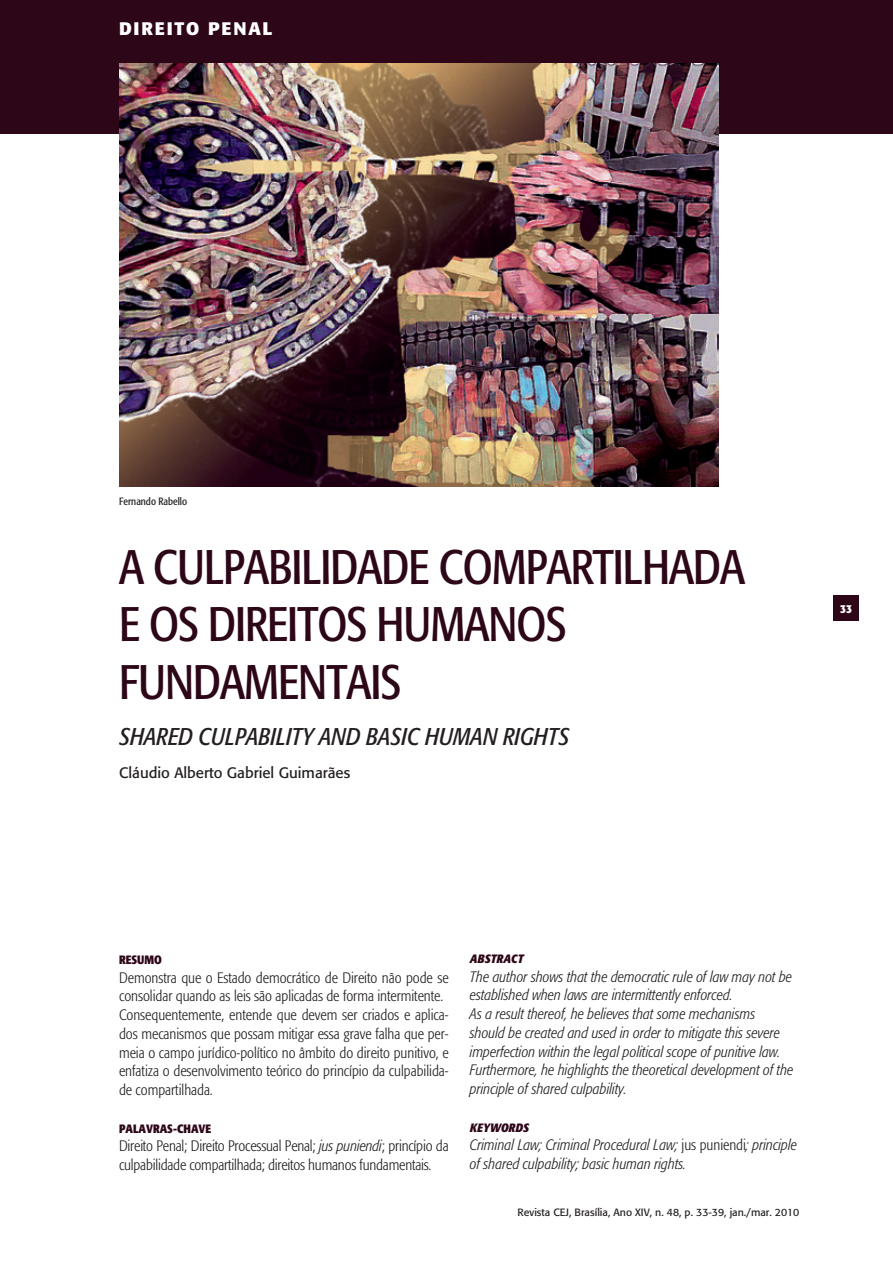
<style>
.page{position:relative;width:893px;height:1263px;background:#fff}
.page>*{position:absolute;margin:0;border:0;box-sizing:border-box;transform-origin:0 0}
.Titulo_ARTIGOS{font:condensed 48px/57.6px "Formata";letter-spacing:-.02em;color:#2d0618}
.Titulo_ARTIGO_INGLÊS{font:italic condensed 24px "Formata";color:#231f20}
.Retranca{font:700 18px "Formata";letter-spacing:.1em;color:#fff}
.t1{font:300 condensed 15px/18.8px "Formata";color:#231f20}
.t2{font:italic 300 condensed 15px/18.8px "Formata";color:#231f20}
.Autor_inicial{font:15px "Formata";color:#231f20}
.Titulo_Interno{font:700 condensed 12px "Formata";color:#2d0618}
.Titulo_Interno-2{font:italic 700 condensed 12px "Formata";color:#2d0618}
.Numeração{font:700 condensed 12px "Formata";color:#fff}
.t3{font:10.5px "Formata";color:#231f20}
.Ilustrador{font:condensed 10.5px "Formata";color:#231f20}
.s1{font-style:italic}
.s2{font-style:normal}
</style>
<div class="page">
<div style="left:833px;top:595px;width:26px;height:26px;background:#2d0618"></div>
<div style="left:0;top:0;width:893px;height:134px;background:#2d0618"></div>
<img style="left:119px;top:64px;width:600px;height:422px">
<p class="Retranca" style="left:119px;top:18px;width:155px">DIREITO PENAL</p>
<p class="Ilustrador" style="left:119px;top:495px;width:69px">Fernando Rabello</p>
<p class="Titulo_ARTIGOS" style="left:119px;top:538px;width:628px">A CULPABILIDADE COMPARTILHADA<br>E OS DIREITOS HUMANOS<br>FUNDAMENTAIS</p>
<p class="Titulo_ARTIGO_INGLÊS" style="left:119px;top:722px;width:452px">SHARED CULPABILITY AND BASIC HUMAN RIGHTS</p>
<p class="Autor_inicial" style="left:119px;top:763px;width:233px">Cláudio Alberto Gabriel Guimarães</p>
<p class="Numeração" style="left:840px;top:601px;width:13px">33</p>
<p class="Titulo_Interno" style="left:119px;top:952px;width:44px">RESUMO</p>
<p class="t1" style="left:119px;top:968px;width:331px">Demonstra que o Estado democrático de Direito não pode se consolidar quando as leis são aplicadas de forma intermitente.</p>
<p class="t1" style="left:119px;top:1005px;width:331px;text-align:justify">Consequentemente, entende que devem ser criados e aplica&shy;dos mecanismos que possam mitigar essa grave falha que per&shy;meia o campo jurídico-político no âmbito do direito punitivo, e enfatiza o desenvolvimento teórico do princípio da culpabilida&shy;de compartilhada.</p>
<p class="Titulo_Interno" style="left:119px;top:1121px;width:94px">PALAVRAS-CHAVE</p>
<p class="t1" style="left:119px;top:1137px;width:331px">Direito Penal; Direito Processual Penal; <span class="s1">jus puniendi</span>; princípio da culpabilidade compartilhada; direitos humanos fundamentais.</p>
<p class="Titulo_Interno-2" style="left:470px;top:951px;width:55px">ABSTRACT</p>
<p class="t2" style="left:470px;top:967px;width:324px">The author shows that the democratic rule of law may not be established when laws are intermittently enforced.</p>
<p class="t2" style="left:470px;top:1005px;width:325px">As a result thereof, he believes that some mechanisms should be created and used in order to mitigate this severe imperfection within the legal political scope of punitive law.<br>Furthermore, he highlights the theoretical development of the principle of shared culpability.</p>
<p class="Titulo_Interno-2" style="left:470px;top:1120px;width:61px">KEYWORDS</p>
<p class="t2" style="left:470px;top:1136px;width:329px">Criminal Law; Criminal Procedural Law; <span class="s2">jus puniendi</span>; principle of shared culpability; basic human rights.</p>
<p class="t3" style="left:517px;top:1206px;width:283px">Revista CEJ, Brasília, Ano XIV, n. 48, p. 33-39, jan./mar. 2010</p>
</div>
